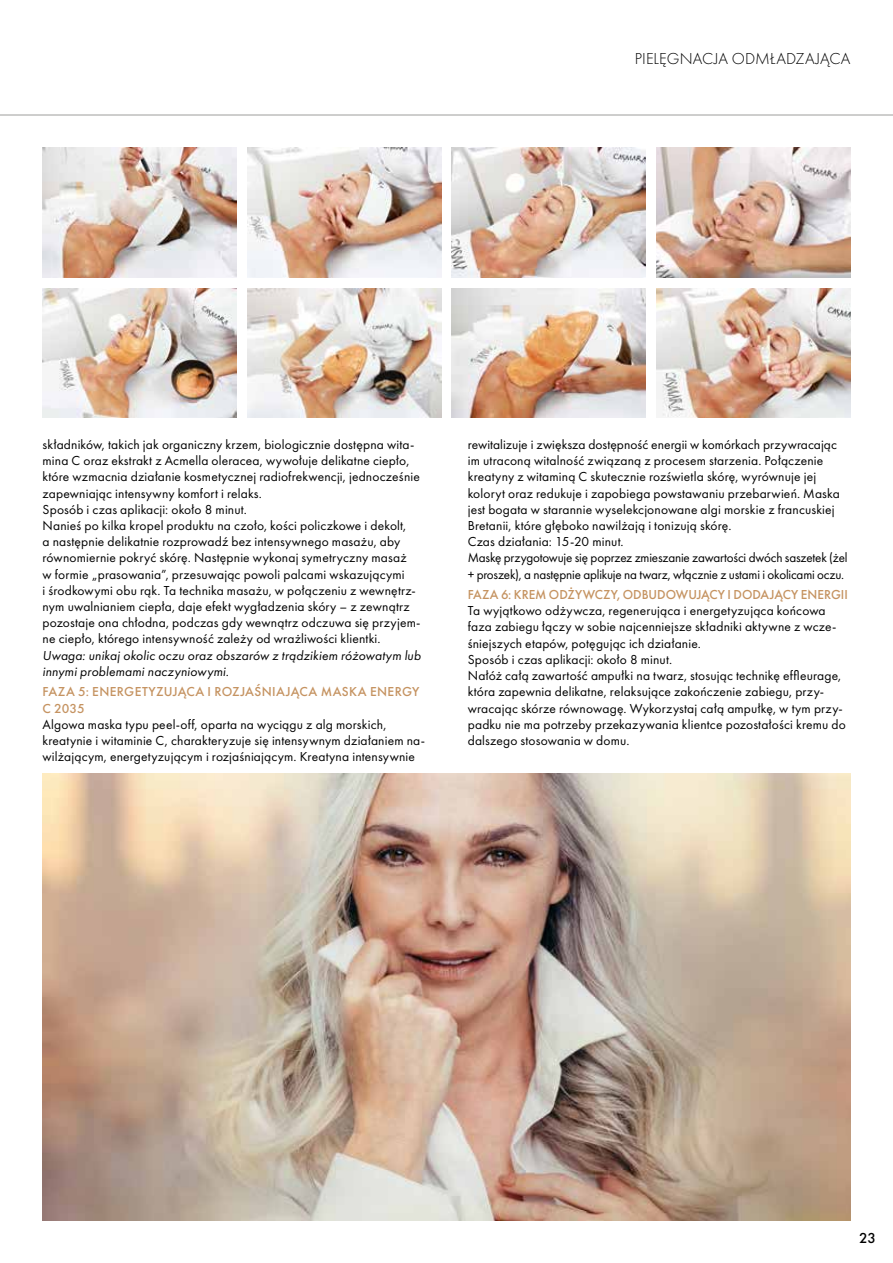
<style>
.page{position:relative;width:893px;height:1263px;background:#fff}
.page>*{position:absolute;margin:0;border:0;box-sizing:border-box;transform-origin:0 0}
.t1{font:300 16.5px "Futura PT";letter-spacing:.005em;color:#000}
.t2{font:500 15px "Futura PT";color:#000}
.t3{font:13.5px/16.2px "Futura PT";letter-spacing:.01em;color:#000}
.t4{font:italic 13.5px/16.2px "Futura PT";letter-spacing:.01em;color:#000}
.t5{font:500 13.5px/16.2px "Futura PT";letter-spacing:.025em;color:#c59361}
.t6{font:500 13.5px "Futura PT";letter-spacing:.005em;color:#c59361}
</style>
<div class="page">
<img style="left:43px;top:774px;width:807px;height:446px">
<img style="left:43px;top:148px;width:194px;height:129px">
<img style="left:43px;top:288px;width:194px;height:130px">
<img style="left:247px;top:288px;width:194px;height:130px">
<img style="left:247px;top:148px;width:194px;height:129px">
<img style="left:452px;top:288px;width:194px;height:130px">
<img style="left:656px;top:288px;width:194px;height:130px">
<img style="left:656px;top:148px;width:194px;height:129px">
<img style="left:452px;top:148px;width:194px;height:129px">
<hr style="left:0;top:115px;width:893px;height:1px;background:#9d9d9c">
<p class="t1" style="left:635px;top:49px;width:217px">PIELĘGNACJA ODMŁADZAJĄCA</p>
<p class="t3" style="left:43px;top:436px;width:379px">składników, takich jak organiczny krzem, biologicznie dostępna wita&shy;mina C oraz ekstrakt z Acmella oleracea, wywołuje delikatne ciepło, które wzmacnia działanie kosmetycznej radiofrekwencji, jednocześnie zapewniając intensywny komfort i relaks.<br>Sposób i czas aplikacji: około 8 minut.<br>Nanieś po kilka kropel produktu na czoło, kości policzkowe i dekolt,<br>a następnie delikatnie rozprowadź bez intensywnego masażu, aby równomiernie pokryć skórę. Następnie wykonaj symetryczny masaż<br>w formie „prasowania”, przesuwając powoli palcami wskazującymi<br>i środkowymi obu rąk. Ta technika masażu, w połączeniu z wewnętrz&shy;nym uwalnianiem ciepła, daje efekt wygładzenia skóry – z zewnątrz pozostaje ona chłodna, podczas gdy wewnątrz odczuwa się przyjem&shy;ne ciepło, którego intensywność zależy od wrażliwości klientki.</p>
<p class="t4" style="left:43px;top:647px;width:380px">Uwaga: unikaj okolic oczu oraz obszarów z trądzikiem różowatym lub innymi problemami naczyniowymi.</p>
<p class="t5" style="left:43px;top:684px;width:378px">FAZA 5: ENERGETYZUJĄCA I ROZJAŚNIAJĄCA MASKA ENERGY<br>C 2035</p>
<p class="t3" style="left:43px;top:716px;width:384px">Algowa maska typu peel-off, oparta na wyciągu z alg morskich, kreatynie i witaminie C, charakteryzuje się intensywnym działaniem na&shy;wilżającym, energetyzującym i rozjaśniającym. Kreatyna intensywnie</p>
<p class="t3" style="left:468px;top:436px;width:381px">rewitalizuje i zwiększa dostępność energii w komórkach przywracając im utraconą witalność związaną z procesem starzenia. Połączenie kreatyny z witaminą C skutecznie rozświetla skórę, wyrównuje jej koloryt oraz redukuje i zapobiega powstawaniu przebarwień. Maska jest bogata w starannie wyselekcjonowane algi morskie z francuskiej Bretanii, które głęboko nawilżają i tonizują skórę.<br>Czas działania: 15-20 minut.<br>Maskę przygotowuje się poprzez zmieszanie zawartości dwóch saszetek (żel + proszek), a następnie aplikuje na twarz, włącznie z ustami i okolicami oczu.</p>
<p class="t6" style="left:468px;top:586px;width:382px">FAZA 6: KREM ODŻYWCZY, ODBUDOWUJĄCY I DODAJĄCY ENERGII</p>
<p class="t3" style="left:468px;top:603px;width:380px">Ta wyjątkowo odżywcza, regenerująca i energetyzująca końcowa faza zabiegu łączy w sobie najcenniejsze składniki aktywne z wcze&shy;śniejszych etapów, potęgując ich działanie.<br>Sposób i czas aplikacji: około 8 minut.<br>Nałóż całą zawartość ampułki na twarz, stosując technikę effleurage, która zapewnia delikatne, relaksujące zakończenie zabiegu, przy&shy;wracając skórze równowagę. Wykorzystaj całą ampułkę, w tym przy&shy;padku nie ma potrzeby przekazywania klientce pozostałości kremu do dalszego stosowania w domu.</p>
<p class="t2" style="left:859px;top:1229px;width:18px">23</p>
</div>
